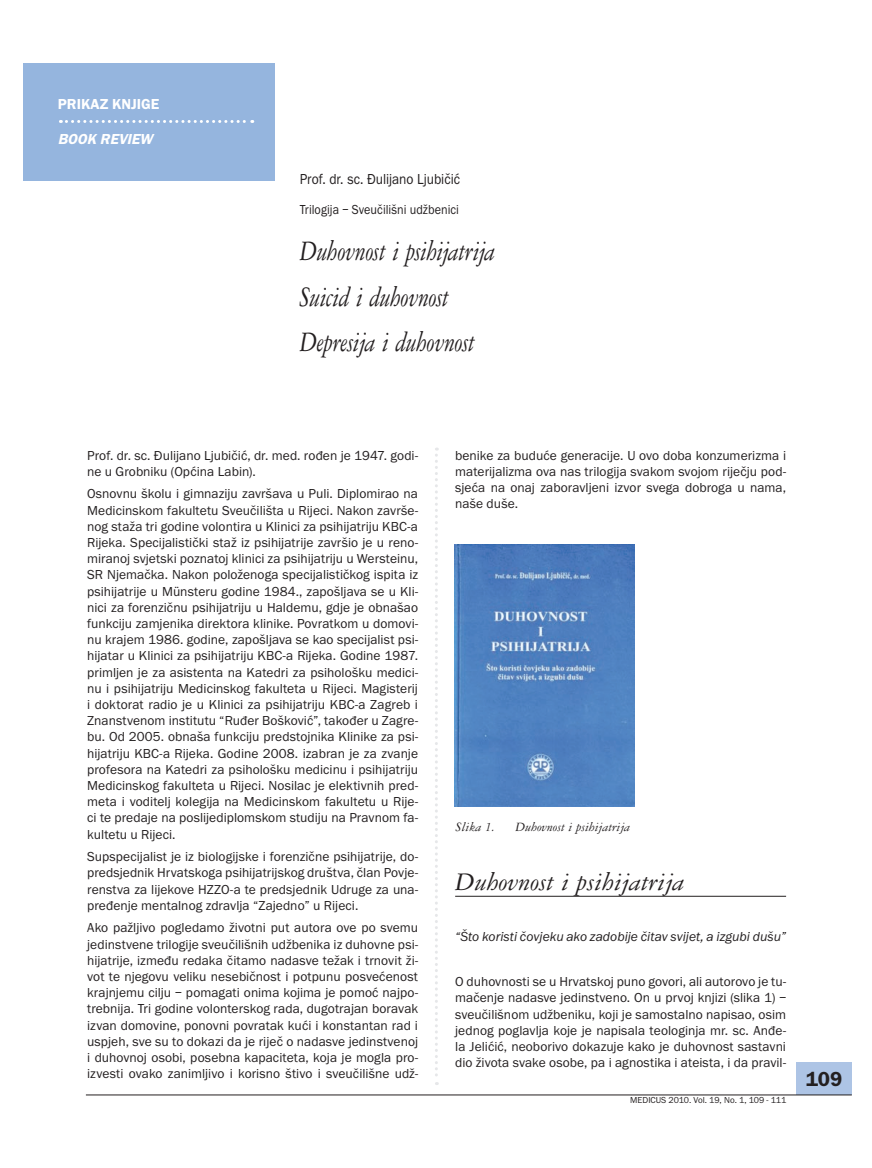
<style>
.page{position:relative;width:872px;height:1168px;background:#fff}
.page>*{position:absolute;margin:0;border:0;box-sizing:border-box;transform-origin:0 0}
.t1{font:italic 30px/45.6px "Garamond Three";letter-spacing:-.015em;color:#231f20;scale:.8 1}
.t2{font:italic 27px "Garamond Three";color:#231f20}
.t3{font:600 21px "Franklin Got ITCM";color:#231f20}
.t4{font:15px "Franklin Got ITCM";color:#231f20;scale:.9 1}
.t5{font:600 15px "Franklin Got ITCM";color:#fff}
.t6{font:italic 600 15px "Franklin Got ITCM";color:#fff}
.t7{font:13.5px/16.2px "Franklin Got ITCM";letter-spacing:.005em;color:#231f20;text-align:justify}
.t8{font:italic 13.5px "Franklin Got ITCM";letter-spacing:.005em;color:#231f20}
.t9{font:13.5px "Franklin Got ITCM";letter-spacing:.005em;color:#231f20;scale:.9 1}
.t10{font:italic 13.5px "Garamond Three";color:#231f20}
.t11{font:9px "Franklin Got ITCM";color:#231f20}
</style>
<div class="page">
<div style="left:796px;top:1062px;width:55px;height:33px;background:#adc4e5"></div>
<hr style="left:86px;top:1094px;width:765px;height:1px;background:#231f20">
<div style="left:23px;top:63px;width:252px;height:117px;background:#95b5de"></div>
<svg style="left:60px;top:120px;width:193px;height:3px"></svg>
<svg style="left:435px;top:448px;width:3px;height:637px"></svg>
<hr style="left:455px;top:896px;width:331px;height:1px;background:#231f20">
<img style="left:454px;top:544px;width:180px;height:262px">
<p class="t5" style="left:58px;top:96px;width:103px">PRIKAZ KNJIGE</p>
<p class="t6" style="left:58px;top:130px;width:100px">BOOK REVIEW</p>
<p class="t4" style="left:300px;top:170px;width:180px">Prof. dr. sc. Đulijano Ljubičić</p>
<p class="t9" style="left:300px;top:202px;width:178px">Trilogija – Sveučilišni udžbenici</p>
<h1 class="t1" style="left:300px;top:228px;width:246px">Duhovnost i psihijatrija<br>Suicid i duhovnost<br>Depresija i duhovnost</h1>
<p class="t7" style="left:87px;top:447px;width:332px">Prof. dr. sc. Đulijano Ljubičić, dr. med. rođen je 1947. godi&shy;ne u Grobniku (Općina Labin).</p>
<p class="t7" style="left:87px;top:486px;width:332px">Osnovnu školu i gimnaziju završava u Puli. Diplomirao na Medicinskom fakultetu Sveučilišta u Rijeci. Nakon završe&shy;nog staža tri godine volontira u Klinici za psihijatriju KBC-a Rijeka. Specijalistički staž iz psihijatrije završio je u reno&shy;miranoj svjetski poznatoj klinici za psihijatriju u Wersteinu, SR Njemačka. Nakon položenoga specijalističkog ispita iz psihijatrije u Münsteru godine 1984., zapošljava se u Kli&shy;nici za forenzičnu psihijatriju u Haldemu, gdje je obnašao funkciju zamjenika direktora klinike. Povratkom u domovi&shy;nu krajem 1986. godine, zapošljava se kao specijalist psi&shy;hijatar u Klinici za psihijatriju KBC-a Rijeka. Godine 1987. primljen je za asistenta na Katedri za psihološku medici&shy;nu i psihijatriju Medicinskog fakulteta u Rijeci. Magisterij i doktorat radio je u Klinici za psihijatriju KBC-a Zagreb i Znanstvenom institutu “Ruđer Bošković”, također u Zagre&shy;bu. Od 2005. obnaša funkciju predstojnika Klinike za psi&shy;hijatriju KBC-a Rijeka. Godine 2008. izabran je za zvanje profesora na Katedri za psihološku medicinu i psihijatriju Medicinskog fakulteta u Rijeci. Nosilac je elektivnih pred&shy;meta i voditelj kolegija na Medicinskom fakultetu u Rije&shy;ci te predaje na poslijediplomskom studiju na Pravnom fa&shy;kultetu u Rijeci.</p>
<p class="t7" style="left:87px;top:849px;width:332px">Supspecijalist je iz biologijske i forenzične psihijatrije, do&shy;predsjednik Hrvatskoga psihijatrijskog društva, član Povje&shy;renstva za lijekove HZZO-a te predsjednik Udruge za una&shy;pređenje mentalnog zdravlja “Zajedno” u Rijeci.</p>
<p class="t7" style="left:87px;top:920px;width:332px">Ako pažljivo pogledamo životni put autora ove po svemu jedinstvene trilogije sveučilišnih udžbenika iz duhovne psi&shy;hijatrije, između redaka čitamo nadasve težak i trnovit ži&shy;vot te njegovu veliku nesebičnost i potpunu posvećenost krajnjemu cilju – pomagati onima kojima je pomoć najpo&shy;trebnija. Tri godine volonterskog rada, dugotrajan boravak izvan domovine, ponovni povratak kući i konstantan rad i uspjeh, sve su to dokazi da je riječ o nadasve jedinstvenoj i duhovnoj osobi, posebna kapaciteta, koja je mogla pro&shy;izvesti ovako zanimljivo i korisno štivo i sveučilišne udž-</p>
<p class="t7" style="left:455px;top:447px;width:332px">benike za buduće generacije. U ovo doba konzumerizma i materijalizma ova nas trilogija svakom svojom riječju pod&shy;sjeća na onaj zaboravljeni izvor svega dobroga u nama, naše duše.</p>
<p class="t10" style="left:456px;top:819px;width:41px">Slika 1.</p>
<p class="t10" style="left:515px;top:819px;width:116px">Duhovnost i psihijatrija</p>
<h2 class="t2" style="left:455px;top:867px;width:231px">Duhovnost i psihijatrija</h2>
<p class="t8" style="left:455px;top:929px;width:332px">“Što koristi čovjeku ako zadobije čitav svijet, a izgubi dušu”</p>
<p class="t7" style="left:455px;top:974px;width:332px">O duhovnosti se u Hrvatskoj puno govori, ali autorovo je tu&shy;mačenje nadasve jedinstveno. On u prvoj knjizi (slika 1) – sveučilišnom udžbeniku, koji je samostalno napisao, osim jednog poglavlja koje je napisala teologinja mr. sc. Anđe&shy;la Jelićić, neoborivo dokazuje kako je duhovnost sastavni dio života svake osobe, pa i agnostika i ateista, i da pravil-</p>
<p class="t11" style="left:630px;top:1095px;width:157px">MEDICUS 2010. Vol. 19, No. 1, 109 - 111</p>
<h3 class="t3" style="left:805px;top:1067px;width:38px">109</h3>
</div>
